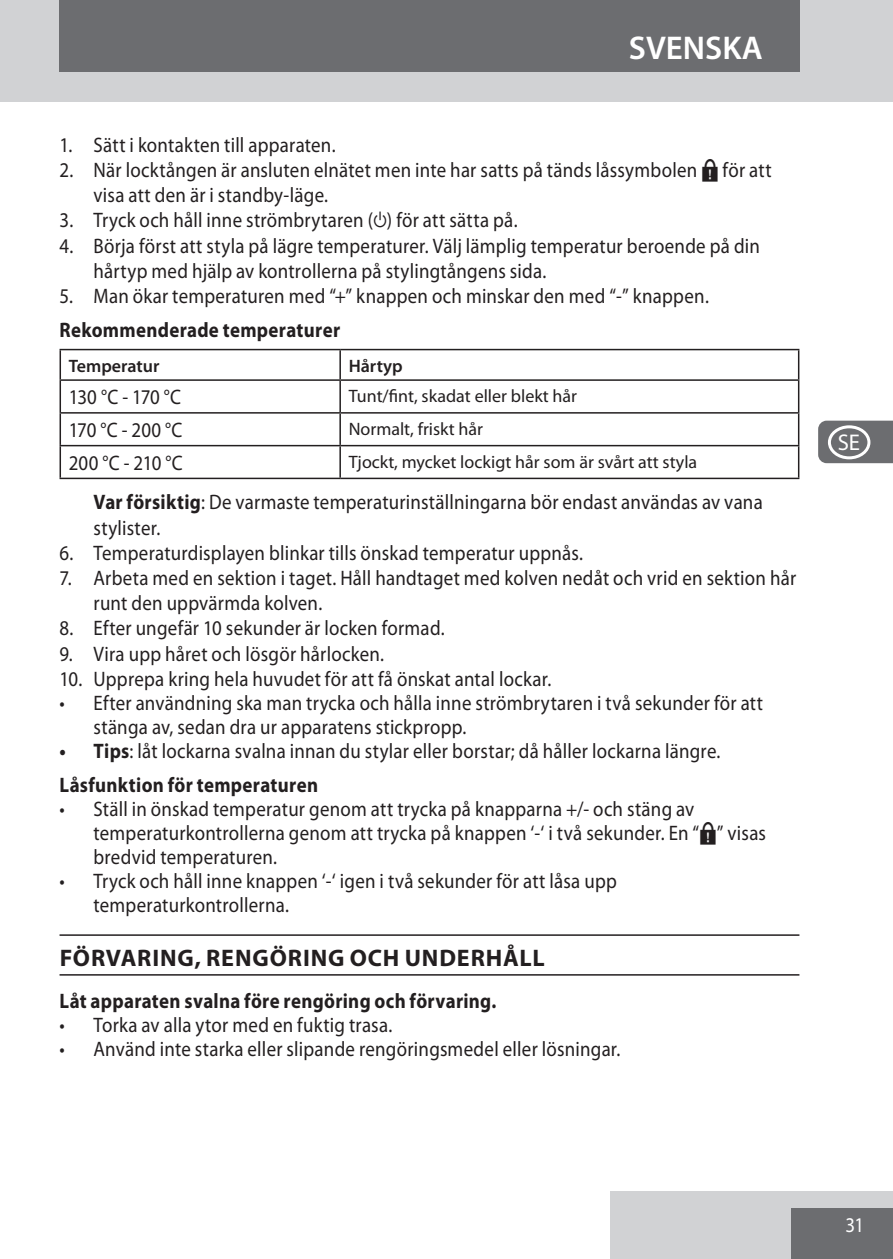
<style>
.page{position:relative;width:893px;height:1259px;background:#fff}
.page>*{position:absolute;margin:0;border:0;box-sizing:border-box;transform-origin:0 0}
.t1{font:600 33px "Myriad Pro";color:#fff}
.heading{font:700 24px "Myriad Pro";letter-spacing:.035em;color:#231f20}
.t2{font:22.8px "Myriad Pro";color:#fff}
.default{font:21px/25.2px "Myriad Pro";letter-spacing:.015em;color:#231f20;scale:.9 1}
.Subheading{font:700 21px "Myriad Pro";letter-spacing:.015em;color:#231f20;scale:.9 1}
.default-2{font:700 21px "Myriad Pro";letter-spacing:.015em;color:#231f20;scale:.9 1}
.t3{font:21px "Myriad Pro";color:#fff;scale:.9 1}
.t4{font:18px "Myriad Pro";color:#231f20}
.t5{font:600 18px "Myriad Pro";color:#231f20}
.s1{font-family:"Myriad Points"}
.s2{font-family:"Myriad Dribsn Drabs"}
.s3{font-weight:700}
</style>
<div class="page">
<div style="left:611px;top:1191px;width:282px;height:68px;background:#d1d2d4"></div>
<div style="left:791px;top:1208px;width:102px;height:51px;background:#6c6d70"></div>
<div style="left:0;top:0;width:893px;height:102px;background:#d1d2d4"></div>
<div style="left:59px;top:0;width:740px;height:72px;background:#6c6d70"></div>
<svg style="left:818px;top:421px;width:75px;height:42px;background:#737477"></svg>
<hr style="left:60px;top:934px;width:739px;height:2px;background:#231f20">
<hr style="left:60px;top:974px;width:739px;height:1px;background:#231f20">
<hr style="left:60px;top:349px;width:280px;height:1px;background:#231f20">
<svg style="left:60px;top:350px;width:1px;height:29px"></svg>
<hr style="left:340px;top:349px;width:459px;height:1px;background:#231f20">
<hr style="left:339px;top:350px;width:2px;height:29px;background:#231f20">
<svg style="left:798px;top:350px;width:1px;height:29px"></svg>
<hr style="left:340px;top:379px;width:459px;height:2px;background:#231f20">
<hr style="left:798px;top:381px;width:1px;height:31px;background:#231f20">
<hr style="left:340px;top:412px;width:459px;height:1px;background:#231f20">
<hr style="left:798px;top:413px;width:1px;height:32px;background:#231f20">
<hr style="left:340px;top:445px;width:459px;height:1px;background:#231f20">
<hr style="left:798px;top:446px;width:1px;height:31px;background:#231f20">
<hr style="left:340px;top:477px;width:459px;height:2px;background:#231f20">
<hr style="left:60px;top:379px;width:280px;height:2px;background:#231f20">
<hr style="left:60px;top:381px;width:1px;height:31px;background:#231f20">
<hr style="left:339px;top:381px;width:2px;height:31px;background:#231f20">
<hr style="left:60px;top:412px;width:280px;height:1px;background:#231f20">
<hr style="left:60px;top:413px;width:1px;height:32px;background:#231f20">
<hr style="left:339px;top:413px;width:2px;height:32px;background:#231f20">
<hr style="left:60px;top:445px;width:280px;height:1px;background:#231f20">
<hr style="left:60px;top:446px;width:1px;height:31px;background:#231f20">
<hr style="left:339px;top:446px;width:2px;height:31px;background:#231f20">
<hr style="left:60px;top:477px;width:280px;height:2px;background:#231f20">
<div style="left:828px;top:128px;width:42px;height:34px;border:3px solid #fff;border-radius:50%"></div>
<div style="left:828px;top:170px;width:42px;height:34px;border:3px solid #fff;border-radius:50%"></div>
<div style="left:828px;top:213px;width:42px;height:34px;border:3px solid #fff;border-radius:50%"></div>
<div style="left:828px;top:255px;width:42px;height:34px;border:3px solid #fff;border-radius:50%"></div>
<div style="left:828px;top:298px;width:42px;height:34px;border:3px solid #fff;border-radius:50%"></div>
<div style="left:828px;top:340px;width:42px;height:34px;border:3px solid #fff;border-radius:50%"></div>
<div style="left:828px;top:383px;width:42px;height:34px;border:3px solid #fff;border-radius:50%"></div>
<div style="left:828px;top:425px;width:42px;height:34px;border:3px solid #fff;border-radius:50%"></div>
<div style="left:828px;top:468px;width:42px;height:34px;border:3px solid #fff;border-radius:50%"></div>
<div style="left:828px;top:510px;width:42px;height:34px;border:3px solid #fff;border-radius:50%"></div>
<div style="left:828px;top:553px;width:42px;height:34px;border:3px solid #fff;border-radius:50%"></div>
<div style="left:828px;top:595px;width:42px;height:34px;border:3px solid #fff;border-radius:50%"></div>
<div style="left:828px;top:638px;width:42px;height:34px;border:3px solid #fff;border-radius:50%"></div>
<div style="left:828px;top:680px;width:42px;height:34px;border:3px solid #fff;border-radius:50%"></div>
<div style="left:828px;top:723px;width:42px;height:34px;border:3px solid #fff;border-radius:50%"></div>
<div style="left:828px;top:765px;width:42px;height:34px;border:3px solid #fff;border-radius:50%"></div>
<div style="left:828px;top:808px;width:42px;height:34px;border:3px solid #fff;border-radius:50%"></div>
<div style="left:828px;top:850px;width:42px;height:34px;border:3px solid #fff;border-radius:50%"></div>
<div style="left:828px;top:893px;width:42px;height:34px;border:3px solid #fff;border-radius:50%"></div>
<div style="left:828px;top:935px;width:42px;height:34px;border:3px solid #fff;border-radius:50%"></div>
<div style="left:828px;top:978px;width:42px;height:34px;border:3px solid #fff;border-radius:50%"></div>
<div style="left:828px;top:1020px;width:42px;height:34px;border:3px solid #fff;border-radius:50%"></div>
<div style="left:828px;top:1063px;width:42px;height:34px;border:3px solid #fff;border-radius:50%"></div>
<div style="left:828px;top:1106px;width:42px;height:34px;border:3px solid #fff;border-radius:50%"></div>
<div style="left:828px;top:1148px;width:42px;height:34px;border:3px solid #fff;border-radius:50%"></div>
<p class="t1" style="left:629px;top:27px;width:135px">SVENSKA</p>
<p class="default" style="left:60px;top:132px;width:308px">1. Sätt i kontakten till apparaten.</p>
<p class="default" style="left:94px;top:157px;width:755px;text-indent:-34px">2. När locktången är ansluten elnätet men inte har satts på tänds låssymbolen <span class="s1">B</span> för att visa att den är i standby-läge.</p>
<p class="default" style="left:60px;top:207px;width:510px">3. Tryck och håll inne strömbrytaren (<span class="s2">C</span>) för att sätta på.</p>
<p class="default" style="left:94px;top:233px;width:742px;text-indent:-34px">4. Börja först att styla på lägre temperaturer. Välj lämplig temperatur beroende på din hårtyp med hjälp av kontrollerna på stylingtångens sida.</p>
<p class="default" style="left:60px;top:283px;width:723px">5. Man ökar temperaturen med “+” knappen och minskar den med “-” knappen.</p>
<p class="Subheading" style="left:60px;top:316px;width:313px">Rekommenderade temperaturer</p>
<p class="t5" style="left:69px;top:354px;width:92px">Temperatur</p>
<p class="t5" style="left:349px;top:354px;width:56px">Hårtyp</p>
<p class="default" style="left:69px;top:384px;width:126px">130 °C - 170 °C</p>
<p class="t4" style="left:349px;top:385px;width:230px">Tunt/fint, skadat eller blekt hår</p>
<p class="default" style="left:69px;top:417px;width:128px">170 °C - 200 °C</p>
<p class="t4" style="left:349px;top:418px;width:136px">Normalt, friskt hår</p>
<p class="default" style="left:69px;top:450px;width:128px">200 °C - 210 °C</p>
<p class="t4" style="left:349px;top:450px;width:350px">Tjockt, mycket lockigt hår som är svårt att styla</p>
<p class="default" style="left:94px;top:489px;width:745px"><span class="s3">Var försiktig</span>: De varmaste temperaturinställningarna bör endast användas av vana stylister.</p>
<p class="default" style="left:60px;top:540px;width:583px">6. Temperaturdisplayen blinkar tills önskad temperatur uppnås.</p>
<p class="default" style="left:94px;top:565px;width:782px;text-indent:-34px">7. Arbeta med en sektion i taget. Håll handtaget med kolven nedåt och vrid en sektion hår runt den uppvärmda kolven.</p>
<p class="default" style="left:60px;top:615px;width:430px">8. Efter ungefär 10 sekunder är locken formad.</p>
<p class="default" style="left:60px;top:640px;width:362px">9. Vira upp håret och lösgör hårlocken.</p>
<p class="default" style="left:60px;top:666px;width:548px">10. Upprepa kring hela huvudet för att få önskat antal lockar.</p>
<p class="default" style="left:94px;top:690px;width:745px;line-height:24px;text-indent:-34px">• Efter användning ska man trycka och hålla inne strömbrytaren i två sekunder för att stänga av, sedan dra ur apparatens stickpropp.</p>
<p class="default" style="left:60px;top:738px;width:736px"><span class="s3">• Tips</span>: låt lockarna svalna innan du stylar eller borstar; då håller lockarna längre.</p>
<p class="Subheading" style="left:60px;top:771px;width:289px">Låsfunktion för temperaturen</p>
<p class="default" style="left:94px;top:796px;width:749px;line-height:24px;text-indent:-34px">• Ställ in önskad temperatur genom att trycka på knapparna +/- och stäng av temperaturkontrollerna genom att trycka på knappen ‘-‘ i två sekunder. En “<span class="s1">B</span>” visas bredvid temperaturen.</p>
<p class="default" style="left:94px;top:868px;width:583px;line-height:24px;text-indent:-34px">• Tryck och håll inne knappen ‘-‘ igen i två sekunder för att låsa upp temperaturkontrollerna.</p>
<p class="heading" style="left:60px;top:942px;width:486px">FÖRVARING, RENGÖRING OCH UNDERHÅLL</p>
<p class="default-2" style="left:60px;top:987px;width:487px">Låt apparaten svalna före rengöring och förvaring.</p>
<p class="default" style="left:60px;top:1012px;width:371px">• Torka av alla ytor med en fuktig trasa.</p>
<p class="default" style="left:60px;top:1036px;width:625px">• Använd inte starka eller slipande rengöringsmedel eller lösningar.</p>
<p class="t2" style="left:838px;top:428px;width:24px">SE</p>
<p class="t3" style="left:845px;top:1212px;width:22px">31</p>
</div>
